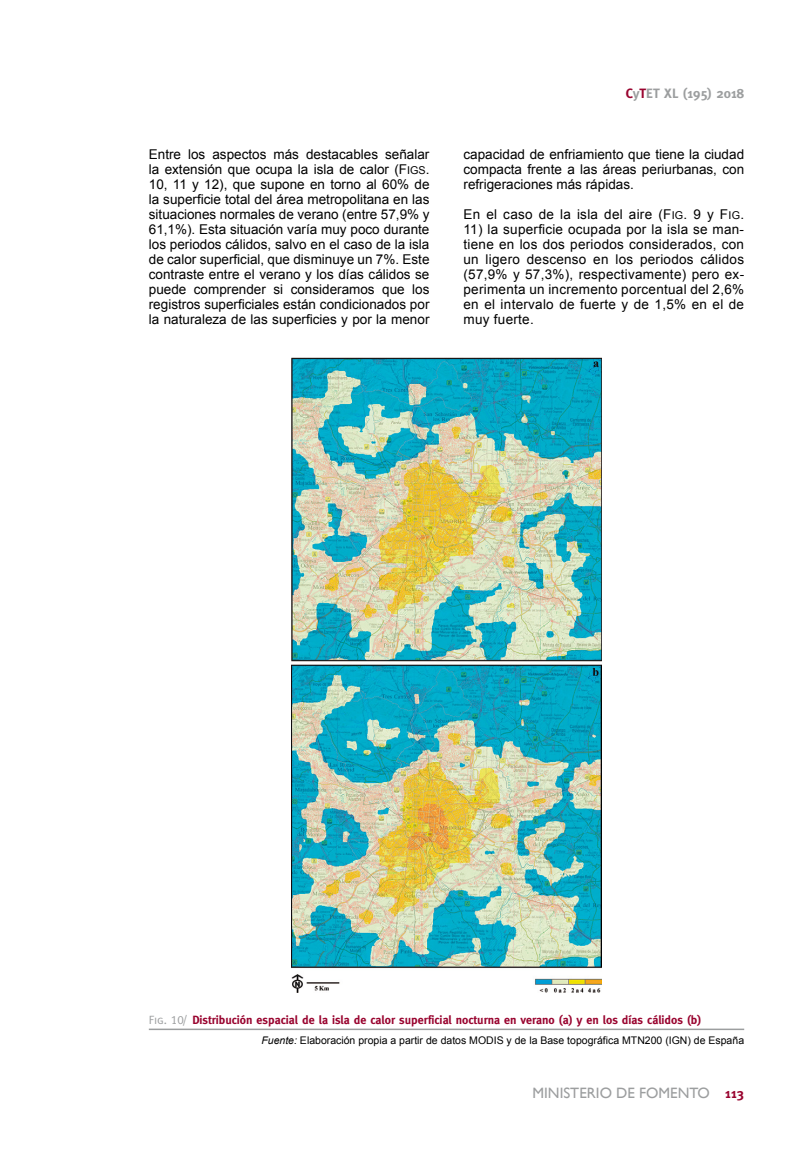
<style>
.page{position:relative;width:808px;height:1149px;background:#fff}
.page>*{position:absolute;margin:0;border:0;box-sizing:border-box;transform-origin:0 0}
.t1{font:15px "Gill Sans";color:#9c9e9f}
.t2{font:13.5px/15px "Arial";color:#000;text-align:justify}
.t3{font:13.5px "Arial";letter-spacing:.02em;color:#000}
.t4{font:700 13.5px "Meta";color:#9c9e9f}
.t5{font:700 13.5px "Meta";color:#99042f}
.t6{font:700 12px "Meta";color:#99042f}
.t7{font:10.5px "Arial";color:#000}
.s1{color:#99042f}
.s2{font-family:"Arial MT SC800"}
.s3{font-family:"Arial MT SC800";font-size:10.8px}
.s4{font-family:"Meta Caps";font-weight:400;color:#9c9e9f}
.s5{font-style:italic}
</style>
<div class="page">
<img style="left:291px;top:357px;width:311px;height:636px">
<hr style="left:149px;top:1028px;width:595px;height:1px;background:#9c9e9f">
<p class="t4" style="left:626px;top:85px;width:120px"><span class="s1">C</span>y<span class="s1">T</span>ET XL (195) 2018</p>
<p class="t2" style="left:149px;top:146px;width:282px">Entre los aspectos más destacables señalar la extensión que ocupa la isla de calor (<span class="s2">F</span><span class="s3">igs</span>.<br>10, 11 y 12), que supone en torno al 60% de la superficie total del área metropolitana en las situaciones normales de verano (entre 57,9% y 61,1%). Esta situación varía muy poco durante los periodos cálidos, salvo en el caso de la isla de calor superficial, que disminuye un 7%. Este contraste entre el verano y los días cálidos se puede comprender si consideramos que los registros superficiales están condicionados por la naturaleza de las superficies y por la menor</p>
<p class="t2" style="left:463px;top:146px;width:282px">capacidad de enfriamiento que tiene la ciudad compacta frente a las áreas periurbanas, con refrigeraciones más rápidas.</p>
<p class="t3" style="left:463px;top:205px;width:282px">En el caso de la isla del aire (<span class="s2">F</span><span class="s3">ig</span>. 9 y <span class="s2">F</span><span class="s3">ig</span>.</p>
<p class="t2" style="left:463px;top:221px;width:282px">11) la superficie ocupada por la isla se man&shy;tiene en los dos periodos considerados, con un ligero descenso en los periodos cálidos (57,9% y 57,3%), respectivamente) pero ex&shy;perimenta un incremento porcentual del 2,6% en el intervalo de fuerte y de 1,5% en el de muy fuerte.</p>
<p class="t6" style="left:149px;top:1012px;width:554px"><span class="s4">Fig. 10/</span> Distribución espacial de la isla de calor superficial nocturna en verano (a) y en los días cálidos (b)</p>
<p class="t7" style="left:261px;top:1033px;width:484px"><span class="s5">Fuente:</span> Elaboración propia a partir de datos MODIS y de la Base topográfica MTN200 (IGN) de España</p>
<p class="t1" style="left:532px;top:1083px;width:124px">MINISTERIO DE FOMENTO</p>
<p class="t5" style="left:725px;top:1085px;width:21px">113</p>
</div>
